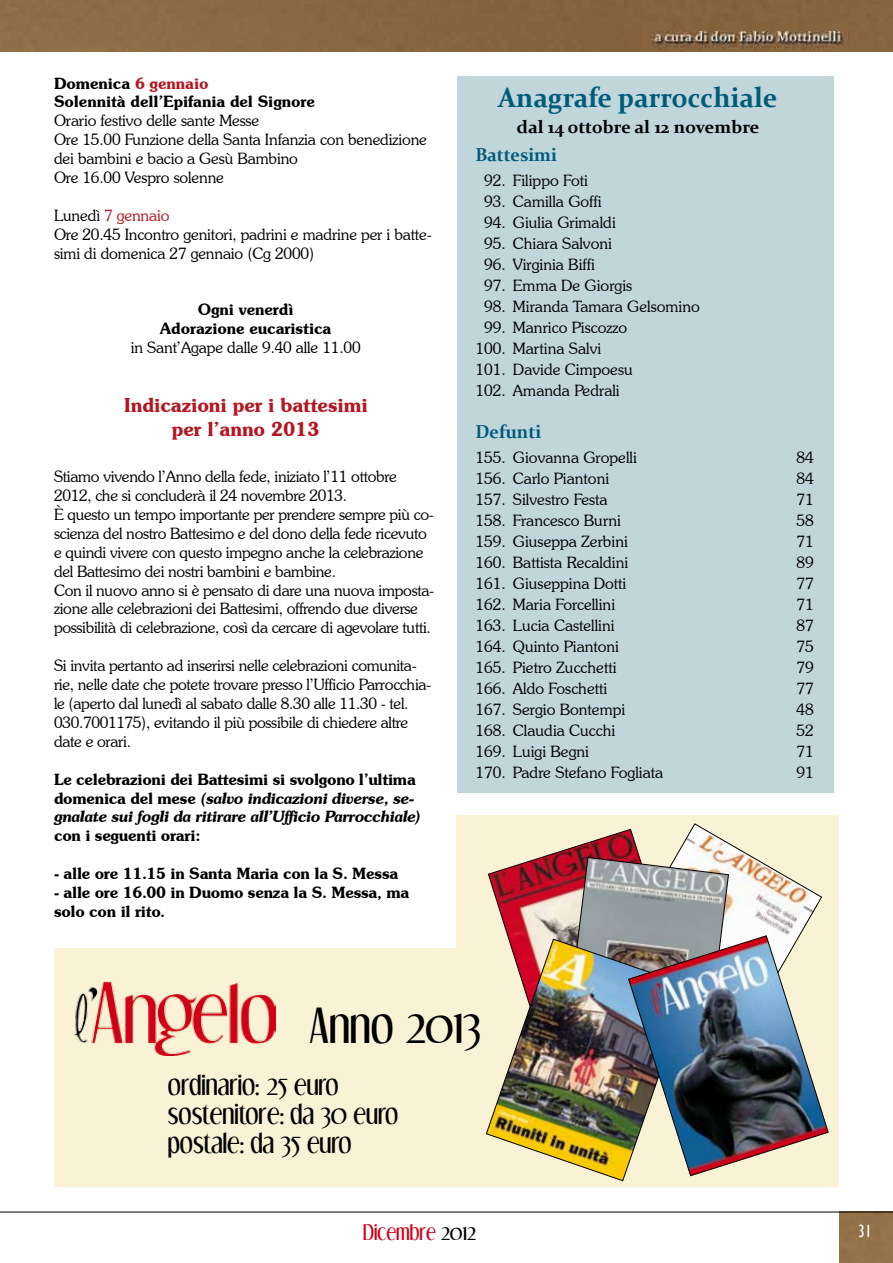
<style>
.page{position:relative;width:893px;height:1263px;background:#fff}
.page>*{position:absolute;margin:0;border:0;box-sizing:border-box;transform-origin:0 0}
.t1{font:42px "Dream Orphans";color:#000}
.t2{font:700 28.05px "Constantia";color:#005b7b;scale:.96 1}
.t3{font:24px/28.8px "Dream Orphans";color:#000}
.t4{font:600 19.5px/23.4px "Souvenir IT Cby BT";letter-spacing:-.01em;color:#b51621;text-align:center}
.t5{font:700 18.75px "Constantia";color:#005b7b;scale:.96 1}
.t6{font:18.75px "Dream Orphans";color:#d10019}
.t7{font:700 18px "Constantia";color:#000}
.t8{font:condensed 18px "Gill Sans";color:#fff}
.t9{font:300 15.75px/18.9px "Souvenir IT Cby BT";letter-spacing:-.01em;color:#000}
.t10{font:600 15.75px/18.9px "Souvenir IT Cby BT";letter-spacing:-.02em;color:#000}
.t11{font:italic 600 15.75px/18.9px "Souvenir IT Cby BT";letter-spacing:-.02em;color:#000}
.s1{color:#b51621}
.s2{font-style:normal}
.s3{color:#000}
</style>
<div class="page">
<div style="left:840px;top:1213px;width:53px;height:50px;background:#937249"></div>
<img style="left:0;top:0;width:893px;height:51px">
<hr style="left:0;top:1212px;width:893px;height:1px;background:#000">
<div style="left:456px;top:815px;width:383px;height:371px;background:#faf2d5"></div>
<img style="left:488px;top:841px;width:104px;height:98px">
<img style="left:592px;top:823px;width:230px;height:112px">
<svg style="left:562px;top:857px;width:167px;height:82px;background:#a8a1a1"></svg>
<img style="left:486px;top:939px;width:142px;height:242px">
<img style="left:628px;top:935px;width:201px;height:241px">
<div style="left:458px;top:77px;width:376px;height:716px;background:#c1d6db"></div>
<div style="left:54px;top:948px;width:432px;height:238px;background:#faf2d5"></div>
<img style="left:74px;top:982px;width:201px;height:73px">
<p class="t10" style="left:54px;top:73px;width:263px">Domenica <span class="s1">6 gennaio<br></span>Solennità dell’Epifania del Signore</p>
<p class="t9" style="left:54px;top:111px;width:375px">Orario festivo delle sante Messe<br>Ore 15.00 Funzione della Santa Infanzia con benedizione dei bambini e bacio a Gesù Bambino<br>Ore 16.00 Vespro solenne</p>
<p class="t9" style="left:54px;top:206px;width:379px">Lunedì <span class="s1">7 gennaio<br></span>Ore 20.45 Incontro genitori, padrini e madrine per i batte&shy;simi di domenica 27 gennaio (Cg 2000)</p>
<p class="t10" style="left:160px;top:300px;width:173px;text-align:center">Ogni venerdì<br>Adorazione eucaristica</p>
<p class="t9" style="left:131px;top:338px;width:231px">in Sant’Agape dalle 9.40 alle 11.00</p>
<p class="t4" style="left:124px;top:393px;width:246px">Indicazioni per i battesimi per l’anno 2013</p>
<p class="t9" style="left:54px;top:467px;width:382px">Stiamo vivendo l’Anno della fede, iniziato l’11 ottobre 2012, che si concluderà il 24 novembre 2013.<br>È questo un tempo importante per prendere sempre più co&shy;scienza del nostro Battesimo e del dono della fede ricevuto e quindi vivere con questo impegno anche la celebrazione del Battesimo dei nostri bambini e bambine.<br>Con il nuovo anno si è pensato di dare una nuova imposta&shy;zione alle celebrazioni dei Battesimi, offrendo due diverse possibilità di celebrazione, così da cercare di agevolare tutti.</p>
<p class="t9" style="left:54px;top:656px;width:379px">Si invita pertanto ad inserirsi nelle celebrazioni comunita&shy;rie, nelle date che potete trovare presso l’Ufficio Parrocchia&shy;le (aperto dal lunedì al sabato dalle 8.30 alle 11.30 - tel.<br>030.7001175), evitando il più possibile di chiedere altre date e orari.</p>
<p class="t11" style="left:54px;top:769px;width:369px"><span class="s2">Le celebrazioni dei Battesimi si svolgono l’ultima domenica del mese</span> (salvo indicazioni diverse, se&shy;gnalate sui fogli da ritirare all’Ufficio Parrocchiale)</p>
<p class="t10" style="left:54px;top:826px;width:148px">con i seguenti orari:</p>
<p class="t10" style="left:54px;top:864px;width:346px">- alle ore 11.15 in Santa Maria con la S. Messa</p>
<p class="t10" style="left:54px;top:883px;width:357px">- alle ore 16.00 in Duomo senza la S. Messa, ma solo con il rito.</p>
<h2 class="t2" style="left:498px;top:78px;width:293px">Anagrafe parrocchiale</h2>
<p class="t7" style="left:517px;top:114px;width:244px">dal 14 ottobre al 12 novembre</p>
<p class="t5" style="left:475px;top:142px;width:87px">Battesimi</p>
<p class="t9" style="left:484px;top:171px;width:105px">92. Filippo Foti</p>
<p class="t9" style="left:484px;top:192px;width:119px">93. Camilla Goffi</p>
<p class="t9" style="left:484px;top:213px;width:133px">94. Giulia Grimaldi</p>
<p class="t9" style="left:484px;top:234px;width:130px">95. Chiara Salvoni</p>
<p class="t9" style="left:484px;top:255px;width:112px">96. Virginia Biffi</p>
<p class="t9" style="left:484px;top:276px;width:150px">97. Emma De Giorgis</p>
<p class="t9" style="left:484px;top:297px;width:217px">98. Miranda Tamara Gelsomino</p>
<p class="t9" style="left:475px;top:317px;width:159px;line-height:21px;text-indent:9px">99. Manrico Piscozzo<br>100. Martina Salvi<br>101. Davide Cimpoesu<br>102. Amanda Pedrali</p>
<p class="t5" style="left:475px;top:419px;width:70px">Defunti</p>
<p class="t9" style="left:475px;top:448px;width:163px">155. Giovanna Gropelli</p>
<p class="t9" style="left:796px;top:448px;width:19px">84</p>
<p class="t9" style="left:475px;top:469px;width:135px">156. Carlo Piantoni</p>
<p class="t9" style="left:796px;top:469px;width:19px">84</p>
<p class="t9" style="left:475px;top:490px;width:134px">157. Silvestro Festa</p>
<p class="t9" style="left:796px;top:490px;width:19px">71</p>
<p class="t9" style="left:475px;top:511px;width:147px">158. Francesco Burni</p>
<p class="t9" style="left:796px;top:511px;width:19px">58</p>
<p class="t9" style="left:475px;top:532px;width:154px">159. Giuseppa Zerbini</p>
<p class="t9" style="left:796px;top:532px;width:19px">71</p>
<p class="t9" style="left:475px;top:553px;width:154px">160. Battista Recaldini</p>
<p class="t9" style="left:796px;top:553px;width:19px">89</p>
<p class="t9" style="left:475px;top:574px;width:153px">161. Giuseppina Dotti</p>
<p class="t9" style="left:796px;top:574px;width:19px">77</p>
<p class="t9" style="left:475px;top:595px;width:141px">162. Maria Forcellini</p>
<p class="t9" style="left:796px;top:595px;width:19px">71</p>
<p class="t9" style="left:475px;top:616px;width:141px">163. Lucia Castellini</p>
<p class="t9" style="left:796px;top:616px;width:19px">87</p>
<p class="t9" style="left:475px;top:637px;width:145px">164. Quinto Piantoni</p>
<p class="t9" style="left:796px;top:637px;width:19px">75</p>
<p class="t9" style="left:475px;top:658px;width:143px">165. Pietro Zucchetti</p>
<p class="t9" style="left:796px;top:658px;width:19px">79</p>
<p class="t9" style="left:475px;top:679px;width:133px">166. Aldo Foschetti</p>
<p class="t9" style="left:796px;top:679px;width:19px">77</p>
<p class="t9" style="left:475px;top:700px;width:151px">167. Sergio Bontempi</p>
<p class="t9" style="left:796px;top:700px;width:19px">48</p>
<p class="t9" style="left:475px;top:721px;width:142px">168. Claudia Cucchi</p>
<p class="t9" style="left:796px;top:721px;width:19px">52</p>
<p class="t9" style="left:475px;top:742px;width:115px">169. Luigi Begni</p>
<p class="t9" style="left:796px;top:742px;width:19px">71</p>
<p class="t9" style="left:475px;top:763px;width:189px">170. Padre Stefano Fogliata</p>
<p class="t9" style="left:796px;top:763px;width:19px">91</p>
<h1 class="t1" style="left:310px;top:999px;width:172px">Anno 2013</h1>
<h3 class="t3" style="left:168px;top:1071px;width:232px">ordinario: 25 euro sostenitore: da 30 euro postale: da 35 euro</h3>
<p class="t6" style="left:363px;top:1221px;width:114px">Dicembre <span class="s3">2012</span></p>
<p class="t8" style="left:859px;top:1221px;width:15px">31</p>
</div>
